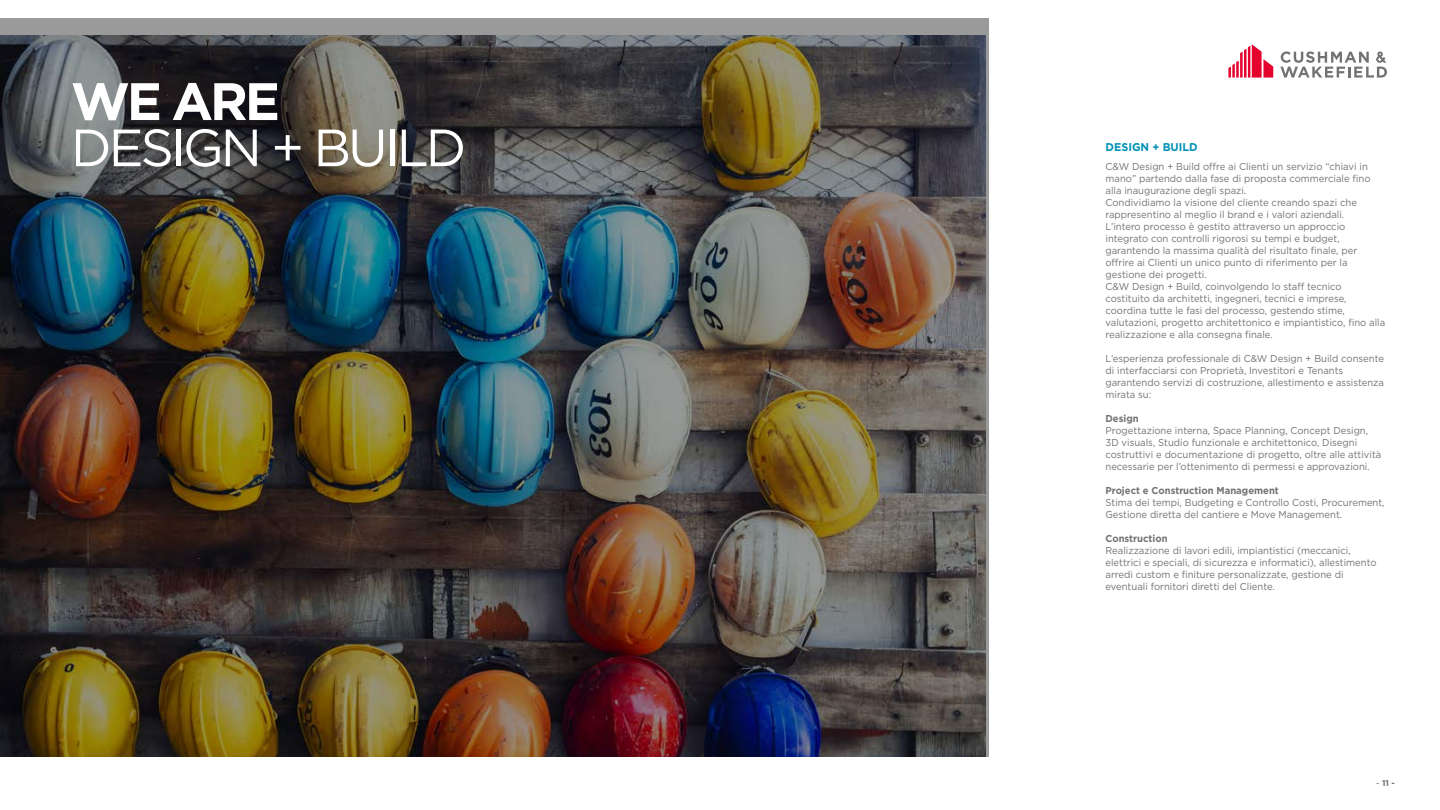
<style>
.page{position:relative;width:1440px;height:810px;background:#fff}
.page>*{position:absolute;margin:0;border:0;box-sizing:border-box;transform-origin:0 0}
.t1{font:700 52.62px "Gotham";color:#fff}
.t2{font:52.25px "Gotham";letter-spacing:-.06em;color:#fff}
.t3{font:700 11.25px "Gotham";color:#0091b3}
.t4{font:10px/12px "Gotham";color:#717271;scale:.95 1}
.t5{font:700 10px "Gotham";color:#717271;scale:.95 1}
.t6{font:700 8.38px "Gotham";color:#717271}
.s1{font-weight:400}
</style>
<div class="page">
<svg style="left:1228px;top:44px;width:45px;height:34px"></svg>
<svg style="left:1280px;top:51px;width:107px;height:27px"></svg>
<img style="left:0;top:19px;width:989px;height:738px">
<h1 class="t1" style="left:71px;top:67px;width:211px">WE ARE</h1>
<h2 class="t2" style="left:71px;top:114px;width:397px">DESIGN + BUILD</h2>
<p class="t3" style="left:1106px;top:139px;width:94px">DESIGN + BUILD</p>
<p class="t4" style="left:1106px;top:160px;width:296px">C&amp;W Design + Build offre ai Clienti un servizio “chiavi in mano” partendo dalla fase di proposta commerciale fino alla inaugurazione degli spazi.<br>Condividiamo la visione del cliente creando spazi che rappresentino al meglio il brand e i valori aziendali.<br>L’intero processo è gestito attraverso un approccio integrato con controlli rigorosi su tempi e budget, garantendo la massima qualità del risultato finale, per offrire ai Clienti un unico punto di riferimento per la gestione dei progetti.<br>C&amp;W Design + Build, coinvolgendo lo staff tecnico costituito da architetti, ingegneri, tecnici e imprese, coordina tutte le fasi del processo, gestendo stime, valutazioni, progetto architettonico e impiantistico, fino alla realizzazione e alla consegna finale.</p>
<p class="t4" style="left:1106px;top:352px;width:295px">L’esperienza professionale di C&amp;W Design + Build consente di interfacciarsi con Proprietà, Investitori e Tenants garantendo servizi di costruzione, allestimento e assistenza mirata su:</p>
<p class="t5" style="left:1106px;top:412px;width:36px">Design</p>
<p class="t4" style="left:1106px;top:424px;width:292px">Progettazione interna, Space Planning, Concept Design, 3D visuals, Studio funzionale e architettonico, Disegni costruttivi e documentazione di progetto, oltre alle attività necessarie per l’ottenimento di permessi e approvazioni.</p>
<p class="t5" style="left:1106px;top:484px;width:184px">Project e Construction Management</p>
<p class="t4" style="left:1106px;top:496px;width:295px">Stima dei tempi, Budgeting e Controllo Costi, Procurement,<br>Gestione diretta del cantiere e Move Management.</p>
<p class="t5" style="left:1106px;top:532px;width:67px">Construction</p>
<p class="t4" style="left:1106px;top:544px;width:287px">Realizzazione di lavori edili, impiantistici (meccanici, elettrici e speciali, di sicurezza e informatici), allestimento arredi custom e finiture personalizzate, gestione di eventuali fornitori diretti del Cliente.</p>
<p class="t6" style="left:1376px;top:777px;width:20px"><span class="s1">-</span> 11 -</p>
</div>
